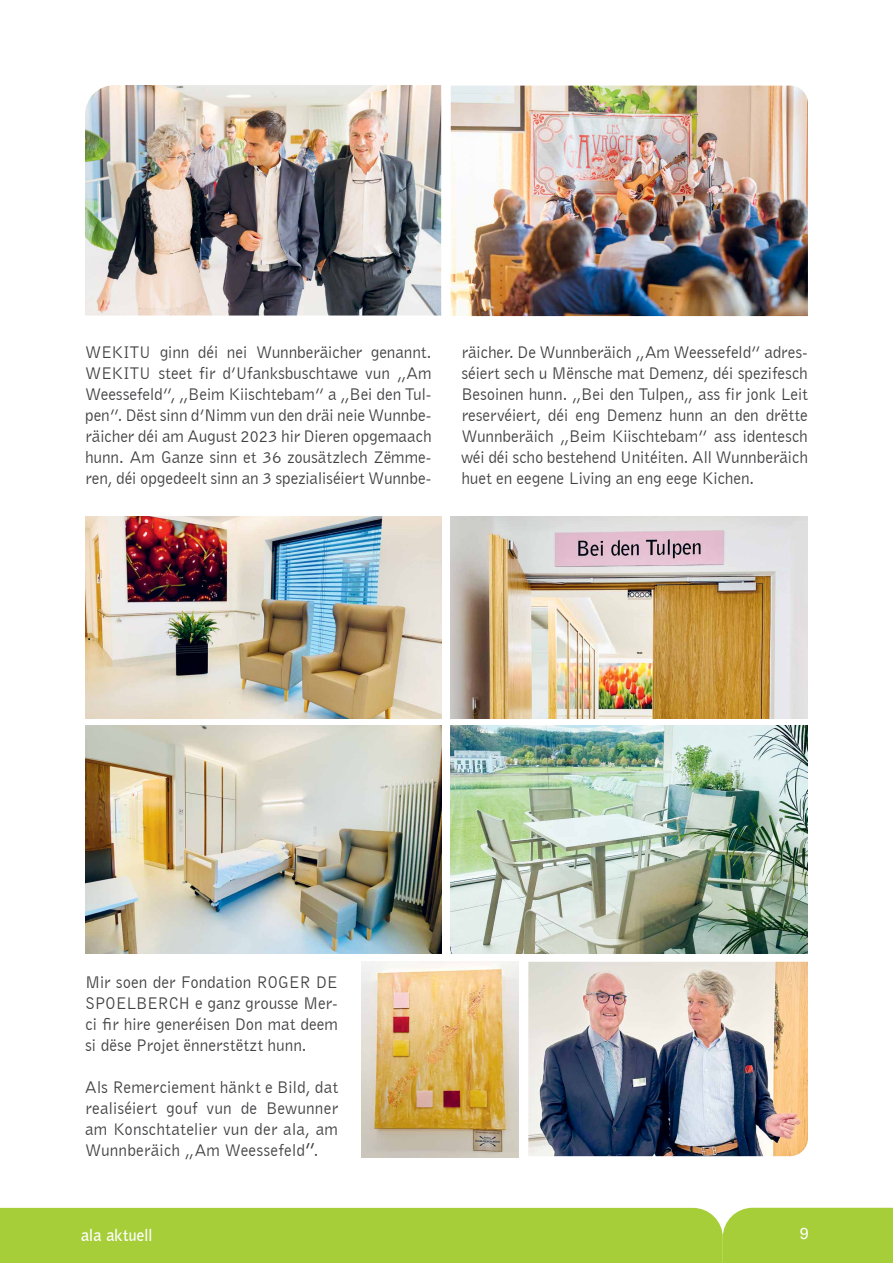
<style>
.page{position:relative;width:893px;height:1263px;background:#fff}
.page>*{position:absolute;margin:0;border:0;box-sizing:border-box;transform-origin:0 0}
.t1{font:17.25px/21px "Bell Gothic BT";letter-spacing:-.005em;color:#414042;text-align:justify}
.t2{font:700 16.5px "Bell Gothic BT";color:#fff}
.t3{font:16.5px "Serifa";color:#fff}
.s1{font-weight:700}
</style>
<div class="page">
<div style="left:0;top:1208px;width:893px;height:55px;background:#a6ce39"></div>
<img style="left:528px;top:962px;width:280px;height:194px">
<img style="left:85px;top:85px;width:356px;height:230px">
<img style="left:451px;top:86px;width:357px;height:230px">
<img style="left:85px;top:726px;width:356px;height:228px">
<img style="left:451px;top:726px;width:357px;height:228px">
<img style="left:85px;top:517px;width:356px;height:201px">
<img style="left:451px;top:517px;width:357px;height:201px">
<img style="left:361px;top:962px;width:158px;height:195px">
<p class="t1" style="left:85px;top:341px;width:348px">WEKITU ginn déi nei Wunnberäicher genannt.<br>WEKITU steet fir d’Ufanksbuschtawe vun „Am Weessefeld”, „Beim Kiischtebam” a „Bei den Tul&shy;pen”. Dëst sinn d’Nimm vun den dräi neie Wunnbe&shy;räicher déi am August 2023 hir Dieren opgemaach hunn. Am Ganze sinn et 36 zousätzlech Zëmme&shy;ren, déi opgedeelt sinn an 3 spezialiséiert Wunnbe-</p>
<p class="t1" style="left:461px;top:341px;width:348px">räicher. De Wunnberäich „Am Weessefeld” adres&shy;séiert sech u Mënsche mat Demenz, déi spezifesch Besoinen hunn. „Bei den Tulpen„ ass fir jonk Leit reservéiert, déi eng Demenz hunn an den drëtte Wunnberäich „Beim Kiischtebam” ass identesch wéi déi scho bestehend Unitéiten. All Wunnberäich huet en eegene Living an eng eege Kichen.</p>
<p class="t1" style="left:85px;top:971px;width:254px">Mir soen der Fondation ROGER DE SPOELBERCH e ganz grousse Mer&shy;ci fir hire generéisen Don mat deem si dëse Projet ënnerstëtzt hunn.</p>
<p class="t1" style="left:85px;top:1076px;width:254px">Als Remerciement hänkt e Bild, dat realiséiert gouf vun de Bewunner am Konschtatelier vun der ala, am Wunnberäich „Am Weessefeld<span class="s1">”</span>.</p>
<p class="t2" style="left:81px;top:1224px;width:73px">ala aktuell</p>
<p class="t3" style="left:800px;top:1225px;width:11px">9</p>
</div>
